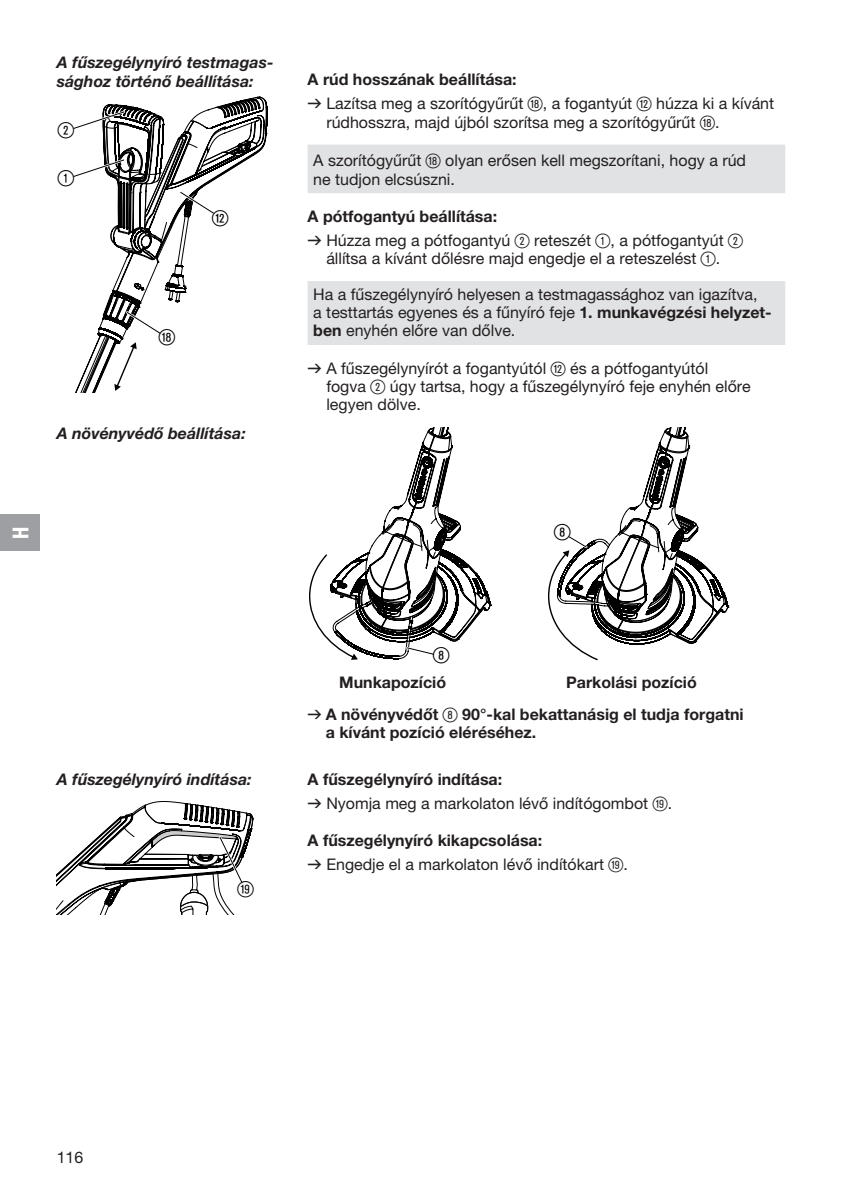
<style>
.page{position:relative;width:842px;height:1191px;background:#fff}
.page>*{position:absolute;margin:0;border:0;box-sizing:border-box;transform-origin:0 0}
.t1{font:22.2px "Ziffernim Kreisund Quadrat BQ";color:#000}
.t2{font:22px/48px "Ziffernim Kreisund Quadrat BQ";color:#000}
.t3{font:22px "GARDENA Pro Bo Cond";color:#fff}
.t4{font:16px/18.4px "GARDENA Pro";color:#231f20}
.t5{font:700 16px/31.6px "GARDENA Pro";color:#231f20}
.t6{font:italic 700 16px/18.4px "GARDENA Pro";color:#231f20}
.s1{font-weight:700}
.s2{font-family:"Formdruck"}
.s3{font-family:"Ziffernim Kreisund Quadrat BQ";font-size:20px}
.s4{font-family:"Formdruck";font-weight:400}
.s5{font-family:"Ziffernim Kreisund Quadrat BQ";font-weight:400;font-size:20px}
</style>
<div class="page">
<svg style="left:308px;top:145px;width:477px;height:200px;fill:#e1e2e4"></svg>
<svg style="left:73px;top:96px;width:195px;height:296px"></svg>
<svg style="left:309px;top:427px;width:182px;height:233px"></svg>
<svg style="left:548px;top:427px;width:181px;height:234px"></svg>
<svg style="left:57px;top:801px;width:197px;height:113px"></svg>
<div style="left:0;top:514px;width:40px;height:36px;background:#9d9fa2"></div>
<p class="t6" style="left:57px;top:53px;width:218px">A fűszegélynyíró testmagas&shy;sághoz történő beállítása:</p>
<h2 class="t2" style="left:58px;top:106px;width:18px">2<br>1</h2>
<h2 class="t2" style="left:212px;top:194px;width:18px">W</h2>
<h2 class="t2" style="left:159px;top:314px;width:18px">I</h2>
<p class="t6" style="left:57px;top:424px;width:191px">A növényvédő beállítása:</p>
<h2 class="t3" style="left:7px;top:538px;width:14px;rotate:-90deg">H</h2>
<p class="t4" style="left:308px;top:67px;width:468px;line-height:24px"><span class="s1">A rúd hosszának beállítása:<br></span><span class="s2">v</span> Lazítsa meg a szorítógyűrűt <span class="s3">I</span>, a fogantyút <span class="s3">W</span> húzza ki a kívánt</p>
<p class="t4" style="left:326px;top:112px;width:395px">rúdhosszra, majd újból szorítsa meg a szorítógyűrűt <span class="s3">I</span>.</p>
<p class="t4" style="left:313px;top:151px;width:434px">A szorítógyűrűt <span class="s3">I</span> olyan erősen kell megszorítani, hogy a rúd ne tudjon elcsúszni.</p>
<p class="t4" style="left:308px;top:204px;width:437px;line-height:24px"><span class="s1">A pótfogantyú beállítása:<br></span><span class="s2">v</span> Húzza meg a pótfogantyú <span class="s3">2</span> reteszét <span class="s3">1</span>, a pótfogantyút <span class="s3">2</span></p>
<p class="t4" style="left:326px;top:249px;width:395px">állítsa a kívánt dőlésre majd engedje el a reteszelést <span class="s3">1</span>.</p>
<p class="t4" style="left:313px;top:284px;width:460px">Ha a fűszegélynyíró helyesen a testmagassághoz van igazítva,<br>a testtartás egyenes és a fűnyíró feje <span class="s1">1. munkavégzési helyzet&shy;ben</span> enyhén előre van dőlve.</p>
<p class="t4" style="left:326px;top:358px;width:426px;text-indent:-19px"><span class="s2">v</span> A fűszegélynyírót a fogantyútól <span class="s3">W</span> és a pótfogantyútól fogva <span class="s3">2</span> úgy tartsa, hogy a fűszegélynyíró feje enyhén előre legyen dölve.</p>
<h1 class="t1" style="left:554px;top:519px;width:18px">8</h1>
<p class="t6" style="left:57px;top:770px;width:196px">A fűszegélynyíró indítása:</p>
<h2 class="t2" style="left:238px;top:865px;width:18px">O</h2>
<h2 class="t2" style="left:433px;top:631px;width:18px">8</h2>
<p class="t5" style="left:308px;top:666px;width:437px;text-indent:259px">Parkolási pozíció<br><span class="s4">v</span> A növényvédőt <span class="s5">8</span> 90°-kal bekattanásig el tudja forgatni</p>
<p class="t5" style="left:326px;top:716px;width:212px">a kívánt pozíció eléréséhez.</p>
<p class="t5" style="left:339px;top:666px;width:108px">Munkapozíció</p>
<p class="t4" style="left:308px;top:767px;width:366px;line-height:24px"><span class="s1">A fűszegélynyíró indítása:<br></span><span class="s2">v</span> Nyomja meg a markolaton lévő indítógombot <span class="s3">O</span>.</p>
<p class="t4" style="left:308px;top:828px;width:322px;line-height:24px"><span class="s1">A fűszegélynyíró kikapcsolása:<br></span><span class="s2">v</span> Engedje el a markolaton lévő indítókart <span class="s3">O</span>.</p>
<p class="t4" style="left:57px;top:1147px;width:28px">116</p>
</div>
